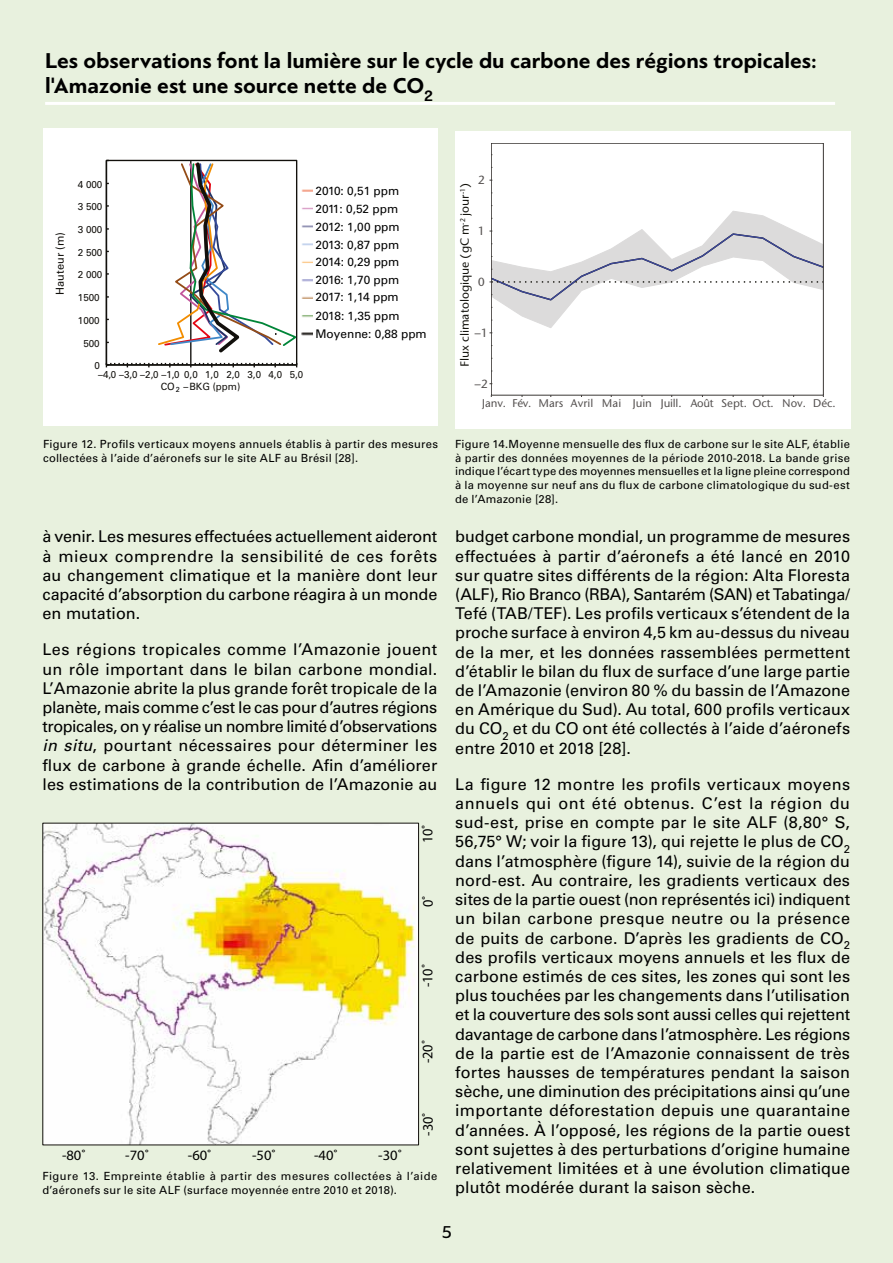
<style>
.page{position:relative;width:893px;height:1263px;background:#e8f1de}
.page>*{position:absolute;margin:0;border:0;box-sizing:border-box;transform-origin:0 0}
.t1{font:700 22.5px/25.5px "PF Bague Sans Pro";color:#000}
.t2{font:500 18px "PF Bague Sans Pro";color:#000}
.t3{font:16.2px/19.2px "Univers LTCYR 55 Roman";color:#000;text-align:justify}
.t4{font:14.55px "Myriad Pro";color:#000}
.t5{font:14.25px "Myriad Pro";color:#000}
.t6{font:11.85px/17.9px "Univers LTCYR 55 Roman";color:#000}
.t7{font:500 11.85px "Stone Sans ITC";color:#12110b}
.t8{font:500 11.85px "Stone Sans ITC";color:#54504f}
.t9{font:11.25px/13.8px "Univers LTCYR 55 Roman";letter-spacing:.02em;color:#000}
.t10{font:500 11.25px "Stone Sans ITC";color:#54504f}
.t11{font:10.95px "Univers LTCYR 55 Roman";color:#12100c}
.t12{font:10.05px/12.8px "Univers LTCYR 55 Roman";letter-spacing:-.005em;color:#12100c;text-align:center}
.t13{font:7.35px "Univers LTCYR 55 Roman";color:#000}
.s1{font-family:"Univers LTCYR 55";font-style:italic}
</style>
<div class="page">
<div style="left:43px;top:128px;width:395px;height:297px;background:#fff"></div>
<hr style="left:106px;top:160px;width:1px;height:205px;background:#12100c">
<hr style="left:190px;top:160px;width:1px;height:205px;background:#12100c">
<svg style="left:106px;top:363px;width:191px;height:4px"></svg>
<svg style="left:157px;top:160px;width:139px;height:196px"></svg>
<img style="left:301px;top:189px;width:12px;height:147px">
<div style="left:455px;top:131px;width:395px;height:297px;background:#fff"></div>
<div style="left:491px;top:143px;width:332px;height:252px;border:1px solid #3b3735"></div>
<svg style="left:489px;top:205px;width:334px;height:128px"></svg>
<img style="left:44px;top:825px;width:373px;height:318px">
<hr style="left:45px;top:102px;width:790px;height:3px;background:#fff">
<h1 class="t1" style="left:45px;top:48px;width:773px">Les observations font la lumière sur le cycle du carbone des régions tropicales: l'Amazonie est une source nette de CO<sub>2</sub></h1>
<p class="t11" style="left:53px;top:295px;width:64px;rotate:-90deg">Hauteur (m)</p>
<p class="t12" style="left:78px;top:177px;width:26px">4 000</p>
<p class="t12" style="left:78px;top:200px;width:26px">3 500</p>
<p class="t12" style="left:78px;top:222px;width:26px">3 000</p>
<p class="t12" style="left:78px;top:245px;width:26px">2 500</p>
<p class="t12" style="left:78px;top:268px;width:26px">2 000</p>
<p class="t12" style="left:78px;top:291px;width:23px">1500</p>
<p class="t12" style="left:78px;top:313px;width:23px">1000</p>
<p class="t12" style="left:83px;top:336px;width:18px">500</p>
<p class="t12" style="left:94px;top:359px;width:7px">0</p>
<p class="t12" style="left:98px;top:367px;width:207px">–4,0 –3,0 –2,0 –1,0 0,0 1,0 2,0 3,0 4,0 5,0<br>CO –BKG (ppm)</p>
<p class="t13" style="left:176px;top:385px;width:6px">2</p>
<p class="t6" style="left:315px;top:181px;width:86px">2010: 0,51 ppm<br>2011: 0,52 ppm<br>2012: 1,00 ppm<br>2013: 0,87 ppm<br>2014: 0,29 ppm</p>
<p class="t6" style="left:315px;top:270px;width:113px">2016: 1,70 ppm<br>2017: 1,14 ppm<br>2018: 1,35 ppm<br>Moyenne: 0,88 ppm</p>
<p class="t8" style="left:478px;top:173px;width:8px">2</p>
<p class="t7" style="left:458px;top:367px;width:185px;rotate:-90deg">Flux climatologique (gC m<sup>-2</sup> jour<sup>-1</sup>)</p>
<p class="t8" style="left:478px;top:224px;width:8px">1</p>
<p class="t8" style="left:478px;top:275px;width:8px">0</p>
<p class="t8" style="left:475px;top:326px;width:15px">−1</p>
<p class="t8" style="left:475px;top:377px;width:15px">−2</p>
<p class="t10" style="left:482px;top:396px;width:355px">Janv. Fév. Mars Avril Mai Juin Juill. Août Sept. Oct. Nov. Déc.</p>
<p class="t9" style="left:43px;top:436px;width:396px">Figure 12. Profils verticaux moyens annuels établis à partir des mesures collectées à l’aide d’aéronefs sur le site ALF au Brésil [28].</p>
<p class="t9" style="left:455px;top:436px;width:396px;text-align:justify">Figure 14.Moyenne mensuelle des flux de carbone sur le site ALF, établie à partir des données moyennes de la période 2010-2018. La bande grise indique l’écart type des moyennes mensuelles et la ligne pleine correspond à la moyenne sur neuf ans du flux de carbone climatologique du sud-est de l’Amazonie [28].</p>
<p class="t3" style="left:43px;top:526px;width:396px">à venir. Les mesures effectuées actuellement aideront à mieux comprendre la sensibilité de ces forêts au changement climatique et la manière dont leur capacité d’absorption du carbone réagira à un monde en mutation.</p>
<p class="t3" style="left:43px;top:639px;width:396px">Les régions tropicales comme l’Amazonie jouent un rôle important dans le bilan carbone mondial.<br>L’Amazonie abrite la plus grande forêt tropicale de la planète, mais comme c’est le cas pour d’autres régions tropicales, on y réalise un nombre limité d’observations <span class="s1">in situ</span>, pourtant nécessaires pour déterminer les flux de carbone à grande échelle. Afin d’améliorer les estimations de la contribution de l’Amazonie au</p>
<p class="t4" style="left:419px;top:843px;width:20px;rotate:-90deg">10˚</p>
<p class="t4" style="left:419px;top:907px;width:13px;rotate:-90deg">0˚</p>
<p class="t4" style="left:419px;top:987px;width:25px;rotate:-90deg">-10˚</p>
<p class="t4" style="left:419px;top:1063px;width:25px;rotate:-90deg">-20˚</p>
<p class="t5" style="left:62px;top:1147px;width:25px">-80˚</p>
<p class="t5" style="left:125px;top:1146px;width:25px">-70˚</p>
<p class="t5" style="left:188px;top:1146px;width:25px">-60˚</p>
<p class="t5" style="left:252px;top:1146px;width:25px">-50˚</p>
<p class="t5" style="left:314px;top:1146px;width:25px">-40˚</p>
<p class="t5" style="left:378px;top:1146px;width:25px">-30˚</p>
<p class="t4" style="left:419px;top:1135px;width:25px;rotate:-90deg">-30˚</p>
<p class="t9" style="left:42px;top:1169px;width:396px">Figure 13. Empreinte établie à partir des mesures collectées à l’aide d’aéronefs sur le site ALF (surface moyennée entre 2010 et 2018).</p>
<p class="t3" style="left:455px;top:526px;width:396px">budget carbone mondial, un programme de mesures effectuées à partir d’aéronefs a été lancé en 2010 sur quatre sites différents de la région: Alta Floresta (ALF), Rio Branco (RBA), Santarém (SAN) et Tabatinga/ Tefé (TAB/TEF). Les profils verticaux s’étendent de la proche surface à environ 4,5 km au-dessus du niveau de la mer, et les données rassemblées permettent d’établir le bilan du flux de surface d’une large partie de l’Amazonie (environ 80 % du bassin de l’Amazone en Amérique du Sud). Au total, 600 profils verticaux du CO<sub>2</sub> et du CO ont été collectés à l’aide d’aéronefs entre 2010 et 2018 [28].</p>
<p class="t3" style="left:455px;top:774px;width:396px">La figure 12 montre les profils verticaux moyens annuels qui ont été obtenus. C’est la région du sud-est, prise en compte par le site ALF (8,80° S, 56,75° W; voir la figure 13), qui rejette le plus de CO<sub>2 </sub>dans l’atmosphère (figure 14), suivie de la région du nord‑est. Au contraire, les gradients verticaux des sites de la partie ouest (non représentés ici) indiquent un bilan carbone presque neutre ou la présence de puits de carbone. D’après les gradients de CO<sub>2 </sub>des profils verticaux moyens annuels et les flux de carbone estimés de ces sites, les zones qui sont les plus touchées par les changements dans l’utilisation et la couverture des sols sont aussi celles qui rejettent davantage de carbone dans l’atmosphère. Les régions de la partie est de l’Amazonie connaissent de très fortes hausses de températures pendant la saison sèche, une diminution des précipitations ainsi qu’une importante déforestation depuis une quarantaine d’années. À l’opposé, les régions de la partie ouest sont sujettes à des perturbations d’origine humaine relativement limitées et à une évolution climatique plutôt modérée durant la saison sèche.</p>
<p class="t2" style="left:442px;top:1221px;width:12px">5</p>
</div>
